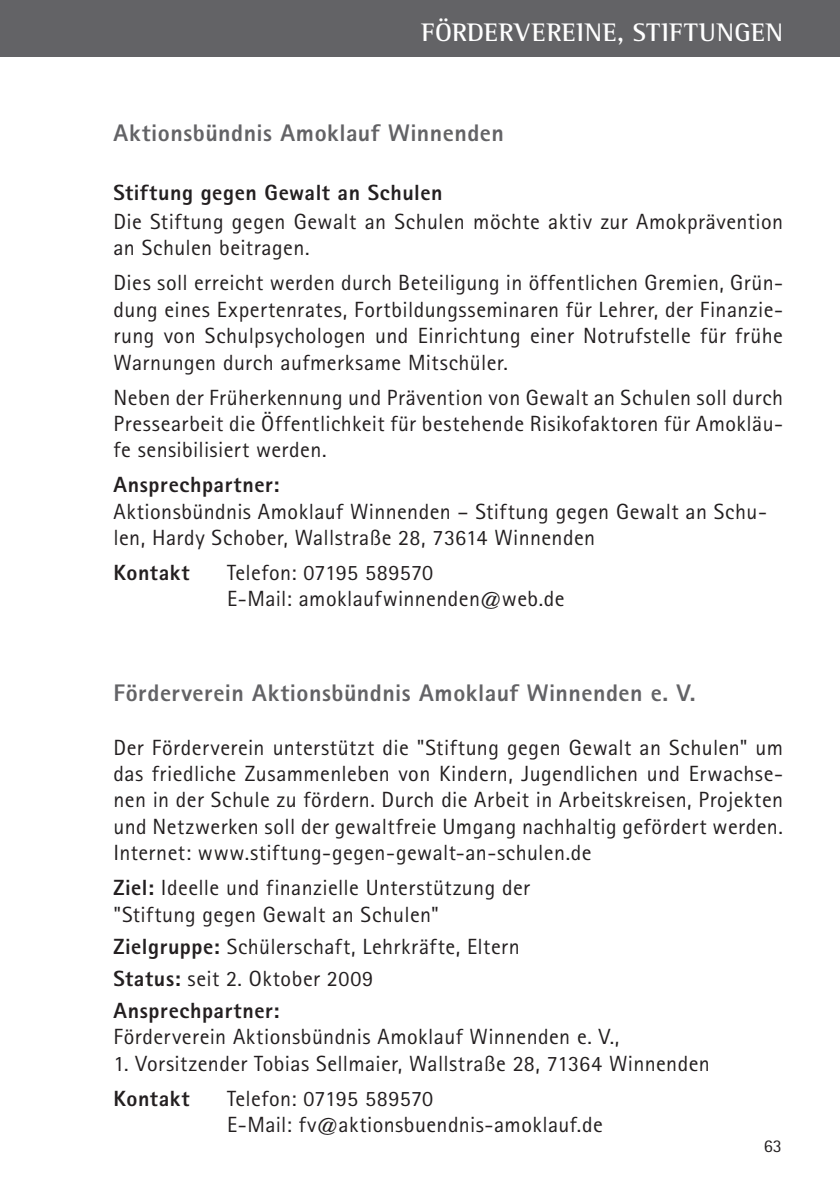
<style>
.page{position:relative;width:840px;height:1191px;background:#fff}
.page>*{position:absolute;margin:0;border:0;box-sizing:border-box;transform-origin:0 0}
.semo_13pt_bold_weiß{font:700 26px "Rotis Semi Serif Pro";letter-spacing:.025em;color:#fff}
.rotis_12_pt_bold_rot{font:800 24px "Rotis Sans Serif Pro";letter-spacing:.02em;color:#636366}
.rotis_sans_11pt_text{font:22px/26.4px "Rotis Sans Serif Pro";letter-spacing:.02em;color:#231f20}
.rotis_sans_11pt_text-2{font:800 22px "Rotis Sans Serif Pro";letter-spacing:.025em;color:#231f20}
.t1{font:18px "Rotis Sans Serif Pro";color:#231f20}
.s1{font-weight:800}
</style>
<div class="page">
<div style="left:0;top:0;width:839px;height:57px;background:#636366"></div>
<p class="semo_13pt_bold_weiß" style="left:421px;top:17px;width:363px">Fördervereine, Stiftungen</p>
<p class="rotis_12_pt_bold_rot" style="left:113px;top:118px;width:392px">Aktionsbündnis Amoklauf Winnenden</p>
<p class="rotis_sans_11pt_text-2" style="left:113px;top:178px;width:330px">Stiftung gegen Gewalt an Schulen</p>
<p class="rotis_sans_11pt_text" style="left:113px;top:209px;width:670px">Die Stiftung gegen Gewalt an Schulen möchte aktiv zur Amokprävention an Schulen beitragen.</p>
<p class="rotis_sans_11pt_text" style="left:113px;top:270px;width:670px;text-align:justify">Dies soll erreicht werden durch Beteiligung in öffentlichen Gremien, Grün&shy;dung eines Expertenrates, Fortbildungsseminaren für Lehrer, der Finanzie&shy;rung von Schulpsychologen und Einrichtung einer Notrufstelle für frühe Warnungen durch aufmerksame Mitschüler.</p>
<p class="rotis_sans_11pt_text" style="left:113px;top:384px;width:670px;text-align:justify">Neben der Früherkennung und Prävention von Gewalt an Schulen soll durch Pressearbeit die Öffentlichkeit für bestehende Risikofaktoren für Amokläu&shy;fe sensibilisiert werden.</p>
<p class="rotis_sans_11pt_text" style="left:113px;top:472px;width:654px"><span class="s1">Ansprechpartner:<br></span>Aktionsbündnis Amoklauf Winnenden – Stiftung gegen Gewalt an Schu&shy;len, Hardy Schober, Wallstraße 28, 73614 Winnenden</p>
<p class="rotis_sans_11pt_text-2" style="left:113px;top:558px;width:78px">Kontakt</p>
<p class="rotis_sans_11pt_text" style="left:227px;top:559px;width:339px">Telefon: 07195 589570<br>E-Mail: amoklaufwinnenden@web.de</p>
<p class="rotis_12_pt_bold_rot" style="left:113px;top:678px;width:583px">Förderverein Aktionsbündnis Amoklauf Winnenden e. V.</p>
<p class="rotis_sans_11pt_text" style="left:113px;top:734px;width:670px;text-align:justify">Der Förderverein unterstützt die "Stiftung gegen Gewalt an Schulen" um das friedliche Zusammenleben von Kindern, Jugendlichen und Erwachse&shy;nen in der Schule zu fördern. Durch die Arbeit in Arbeitskreisen, Projekten und Netzwerken soll der gewaltfreie Umgang nachhaltig gefördert werden.<br>Internet: www.stiftung-gegen-gewalt-an-schulen.de</p>
<p class="rotis_sans_11pt_text" style="left:113px;top:874px;width:418px"><span class="s1">Ziel:</span> Ideelle und finanzielle Unterstützung der "Stiftung gegen Gewalt an Schulen"</p>
<p class="rotis_sans_11pt_text" style="left:113px;top:933px;width:407px"><span class="s1">Zielgruppe:</span> Schülerschaft, Lehrkräfte, Eltern</p>
<p class="rotis_sans_11pt_text" style="left:113px;top:965px;width:261px"><span class="s1">Status:</span> seit 2. Oktober 2009</p>
<p class="rotis_sans_11pt_text" style="left:113px;top:997px;width:507px"><span class="s1">Ansprechpartner:<br></span>Förderverein Aktionsbündnis Amoklauf Winnenden e. V.,</p>
<p class="rotis_sans_11pt_text" style="left:113px;top:1050px;width:597px">1. Vorsitzender Tobias Sellmaier, Wallstraße 28, 71364 Winnenden</p>
<p class="rotis_sans_11pt_text-2" style="left:113px;top:1084px;width:78px">Kontakt</p>
<p class="rotis_sans_11pt_text" style="left:227px;top:1085px;width:377px">Telefon: 07195 589570<br>E-Mail: fv@aktionsbuendnis-amoklauf.de</p>
<p class="t1" style="left:763px;top:1135px;width:19px">63</p>
</div>
